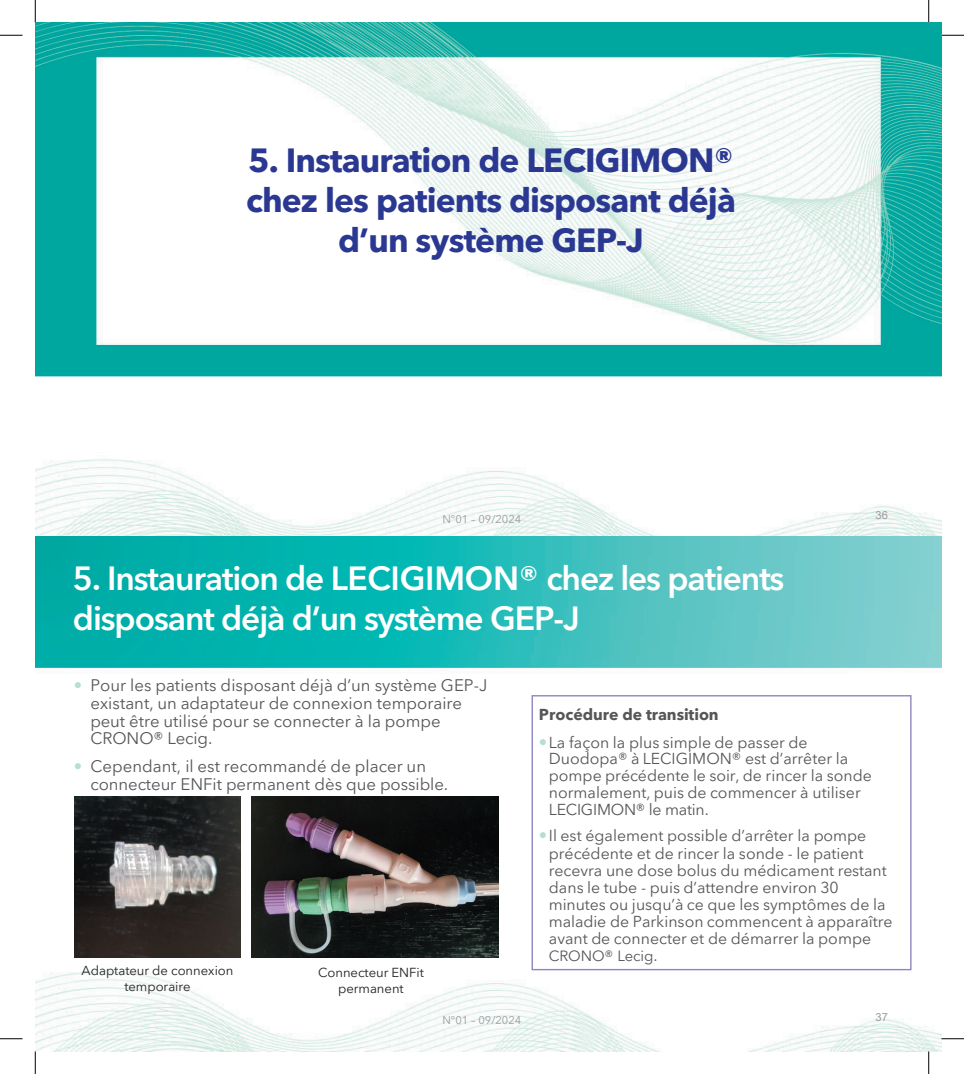
<style>
.page{position:relative;width:964px;height:1074px;background:#fff}
.page>*{position:absolute;margin:0;border:0;box-sizing:border-box;transform-origin:0 0}
.t1{font:700 33.45px/40.2px "Avenir Next LT Pro";letter-spacing:-.025em;color:#2a3892;text-align:center}
.t2{font:600 33.45px/40.2px "Avenir Next LT Pro";letter-spacing:-.035em;color:#fff}
.t3{font:16.8px/17.9px "Avenir Next LT Pro";color:#555658}
.t4{font:15.9px/17.1px "Avenir Next LT Pro";color:#555658}
.t5{font:700 15.9px "Avenir Next LT Pro";letter-spacing:-.005em;color:#555658}
.t6{font:14.85px "Avenir Next LT Pro";letter-spacing:-.005em;color:#555658}
.t7{font:13.05px/15.6px "Avenir Next LT Pro";color:#231f20;text-align:center}
.t8{font:11.1px "Avenir Next LT Pro";color:#9b9ca0}
.t9{font:11.1px "Arial";color:#9b9ca0}
.s1{color:#b5dfcf}
.s2{font-size:16.8px;color:#b5dfcf}
.s3{font-size:15.9px}
</style>
<div class="page">
<img style="left:35px;top:459px;width:906px;height:77px">
<img style="left:35px;top:23px;width:906px;height:354px">
<img style="left:35px;top:536px;width:906px;height:515px">
<img style="left:75px;top:796px;width:166px;height:162px">
<img style="left:251px;top:796px;width:248px;height:162px">
<div style="left:532px;top:696px;width:378px;height:274px;background:#fff"></div>
<div style="left:531px;top:695px;width:380px;height:275px;border:1px solid #8d86c0"></div>
<svg style="left:0;top:35px;width:22px;height:1px"></svg>
<svg style="left:941px;top:35px;width:22px;height:1px"></svg>
<svg style="left:0;top:1038px;width:22px;height:1px"></svg>
<svg style="left:941px;top:1038px;width:22px;height:1px"></svg>
<svg style="left:35px;top:0;width:1px;height:22px"></svg>
<svg style="left:35px;top:1051px;width:1px;height:23px"></svg>
<svg style="left:928px;top:0;width:1px;height:22px"></svg>
<svg style="left:928px;top:1051px;width:1px;height:23px"></svg>
<h1 class="t1" style="left:246px;top:140px;width:491px">5. Instauration de LECIGIMON® chez les patients disposant déjà d’un système GEP-J</h1>
<p class="t8" style="left:442px;top:512px;width:80px">N°01 – 09/2024</p>
<p class="t9" style="left:875px;top:508px;width:14px">36</p>
<h1 class="t2" style="left:73px;top:558px;width:713px">5. Instauration de LECIGIMON® chez les patients disposant déjà d’un système GEP-J</h1>
<p class="t3" style="left:90px;top:676px;width:398px;text-indent:-17px"><span class="s1">•</span> Pour les patients disposant déjà d’un système GEP-J existant, un adaptateur de connexion temporaire peut être utilisé pour se connecter à la pompe CRONO® Lecig.</p>
<p class="t3" style="left:91px;top:758px;width:359px;text-indent:-17px"><span class="s1">•</span> Cependant, il est recommandé de placer un connecteur ENFit permanent dès que possible.</p>
<p class="t5" style="left:539px;top:705px;width:181px">Procédure de transition</p>
<p class="t4" style="left:549px;top:734px;width:324px;text-indent:-10px"><span class="s2">•</span>La façon la plus simple de passer de Duodopa® à LECIGIMON® est d’arrêter la pompe précédente le soir, de rincer la sonde normalement, puis de commencer à utiliser LECIGIMON® le matin.</p>
<p class="t4" style="left:549px;top:827px;width:345px;text-indent:-10px"><span class="s2">•</span>Il est également possible d’arrêter la pompe précédente et de rincer la sonde - le patient recevra une dose bolus du médicament restant dans le tube - puis d’attendre environ 30 minutes ou jusqu’à ce que les symptômes de la maladie de Parkinson commencent à apparaître avant de connecter et de démarrer la pompe</p>
<p class="t6" style="left:549px;top:947px;width:110px">CRONO® Lecig<span class="s3">.</span></p>
<p class="t7" style="left:82px;top:963px;width:153px">Adaptateur de connexion temporaire</p>
<p class="t7" style="left:318px;top:965px;width:107px">Connecteur ENFit permanent</p>
<p class="t8" style="left:442px;top:1014px;width:80px">N°01 – 09/2024</p>
<p class="t9" style="left:875px;top:1009px;width:14px">37</p>
</div>
